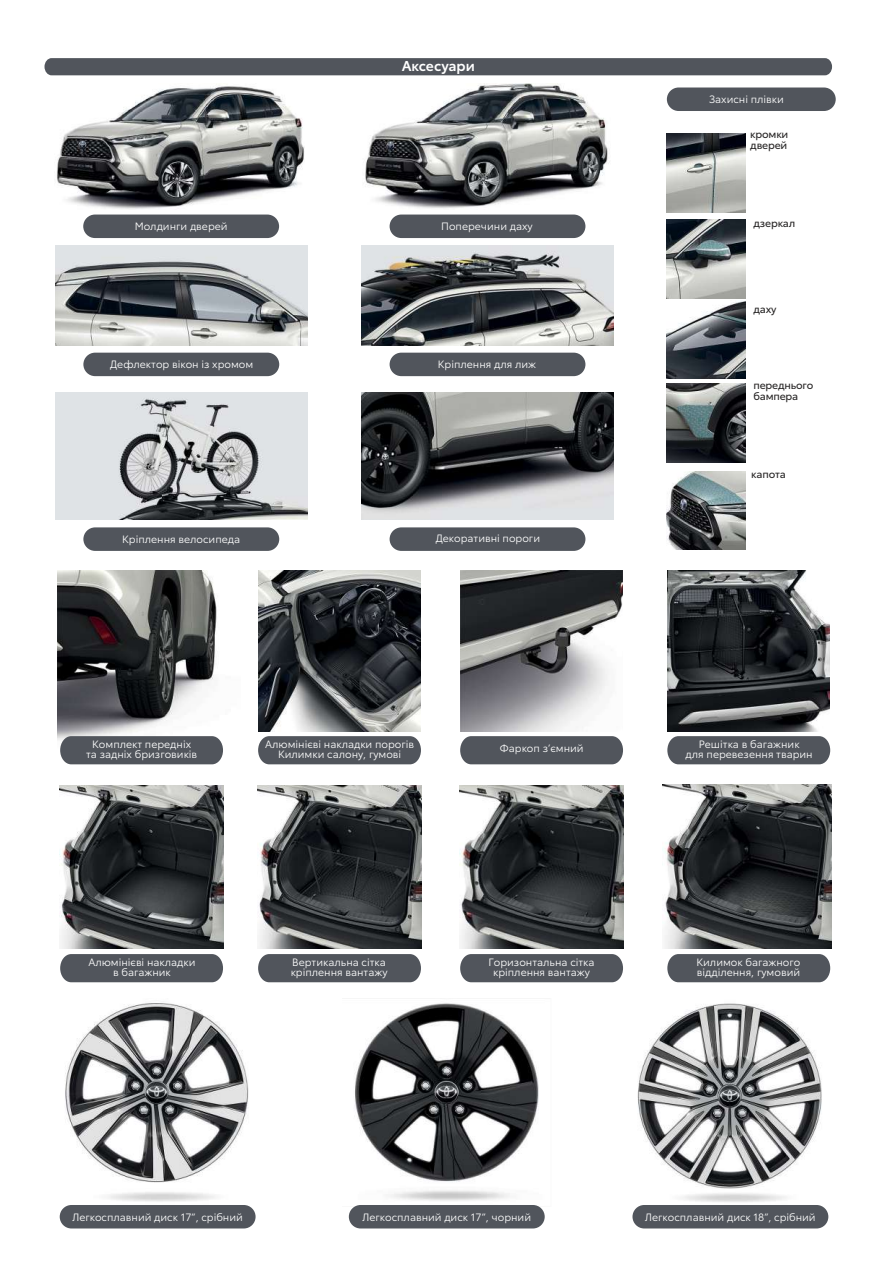
<style>
.page{position:relative;width:893px;height:1263px;background:#fff}
.page>*{position:absolute;margin:0;border:0;box-sizing:border-box;transform-origin:0 0}
.t1{font:600 14.1px "Toyota Type";color:#fff}
.t2{font:10.5px/10.5px "Toyota Type";color:#fff;text-align:center}
.t3{font:10.5px/10.5px "Toyota Type";letter-spacing:-.015em;color:#262424}
</style>
<div class="page">
<img style="left:637px;top:1003px;width:186px;height:204px">
<img style="left:65px;top:1003px;width:184px;height:204px">
<img style="left:354px;top:1003px;width:186px;height:204px">
<img style="left:58px;top:570px;width:159px;height:170px">
<img style="left:361px;top:392px;width:252px;height:128px">
<img style="left:55px;top:392px;width:252px;height:128px">
<img style="left:361px;top:245px;width:252px;height:101px">
<img style="left:55px;top:245px;width:252px;height:101px">
<div style="left:60px;top:736px;width:163px;height:28px;background:#51555c"></div>
<div style="left:45px;top:58px;width:787px;height:17px;background:#51555c"></div>
<div style="left:390px;top:215px;width:195px;height:23px;background:#51555c;border-radius:12px"></div>
<div style="left:667px;top:87px;width:169px;height:24px;background:#51555c;border-radius:12px"></div>
<div style="left:83px;top:215px;width:196px;height:23px;background:#51555c;border-radius:12px"></div>
<div style="left:390px;top:353px;width:195px;height:23px;background:#51555c;border-radius:12px"></div>
<div style="left:83px;top:353px;width:196px;height:23px;background:#51555c;border-radius:12px"></div>
<div style="left:390px;top:527px;width:195px;height:24px;background:#51555c;border-radius:12px"></div>
<div style="left:83px;top:527px;width:196px;height:24px;background:#51555c;border-radius:12px"></div>
<div style="left:60px;top:1205px;width:196px;height:23px;background:#51555c;border-radius:12px"></div>
<div style="left:349px;top:1205px;width:196px;height:23px;background:#51555c;border-radius:12px"></div>
<div style="left:632px;top:1205px;width:196px;height:23px;background:#51555c;border-radius:12px"></div>
<div style="left:60px;top:954px;width:163px;height:28px;background:#51555c"></div>
<div style="left:258px;top:954px;width:163px;height:28px;background:#51555c"></div>
<div style="left:460px;top:954px;width:163px;height:28px;background:#51555c"></div>
<div style="left:667px;top:954px;width:163px;height:28px;background:#51555c"></div>
<div style="left:258px;top:736px;width:163px;height:28px;background:#51555c"></div>
<div style="left:460px;top:736px;width:163px;height:28px;background:#51555c"></div>
<div style="left:667px;top:736px;width:163px;height:28px;background:#51555c"></div>
<img style="left:666px;top:384px;width:79px;height:78px">
<img style="left:666px;top:301px;width:79px;height:78px">
<img style="left:666px;top:219px;width:79px;height:79px">
<img style="left:666px;top:471px;width:79px;height:79px">
<img style="left:666px;top:134px;width:79px;height:79px">
<img style="left:57px;top:86px;width:247px;height:123px">
<img style="left:365px;top:83px;width:243px;height:126px">
<img style="left:461px;top:570px;width:161px;height:162px">
<img style="left:259px;top:570px;width:161px;height:162px">
<img style="left:668px;top:570px;width:162px;height:162px">
<img style="left:60px;top:785px;width:163px;height:164px">
<img style="left:258px;top:785px;width:163px;height:164px">
<img style="left:460px;top:785px;width:163px;height:164px">
<img style="left:663px;top:785px;width:169px;height:163px">
<p class="t2" style="left:135px;top:221px;width:94px">Молдинги дверей</p>
<h1 class="t1" style="left:402px;top:55px;width:75px">Аксесуари</h1>
<p class="t2" style="left:441px;top:220px;width:93px">Поперечини даху</p>
<p class="t2" style="left:110px;top:359px;width:145px">Дефлектор вікон із хромом</p>
<p class="t2" style="left:438px;top:358px;width:100px">Кріплення для лиж</p>
<p class="t2" style="left:122px;top:533px;width:119px">Кріплення велосипеда</p>
<p class="t2" style="left:436px;top:533px;width:106px">Декоративні пороги</p>
<p class="t2" style="left:709px;top:93px;width:76px">Захисні плівки</p>
<p class="t3" style="left:750px;top:128px;width:40px">кромки дверей</p>
<p class="t3" style="left:753px;top:217px;width:43px">дзеркал</p>
<p class="t3" style="left:753px;top:304px;width:25px">даху</p>
<p class="t3" style="left:753px;top:379px;width:61px">переднього бампера</p>
<p class="t3" style="left:751px;top:468px;width:36px">капота</p>
<p class="t2" style="left:86px;top:738px;width:113px">Комплект передніх та задніх бризговиків</p>
<p class="t2" style="left:265px;top:738px;width:150px">Алюмінієві накладки порогів<br>Килимки салону, гумові</p>
<p class="t2" style="left:686px;top:738px;width:129px">Решітка в багажник<br>для перевезення тварин</p>
<p class="t2" style="left:500px;top:742px;width:85px">Фаркоп з’ємний</p>
<p class="t2" style="left:88px;top:956px;width:109px">Алюмінієві накладки в багажник</p>
<p class="t2" style="left:291px;top:956px;width:98px;text-align:left">Вертикальна сітка кріплення вантажу</p>
<p class="t2" style="left:488px;top:956px;width:108px">Горизонтальна сітка кріплення вантажу</p>
<p class="t2" style="left:697px;top:956px;width:105px;text-align:left">Килимок багажного відділення, гумовий</p>
<p class="t2" style="left:72px;top:1211px;width:172px">Легкосплавний диск 17”, срібний</p>
<p class="t2" style="left:362px;top:1211px;width:170px">Легкосплавний диск 17”, чорний</p>
<p class="t2" style="left:645px;top:1211px;width:172px">Легкосплавний диск 18”, срібний</p>
</div>
